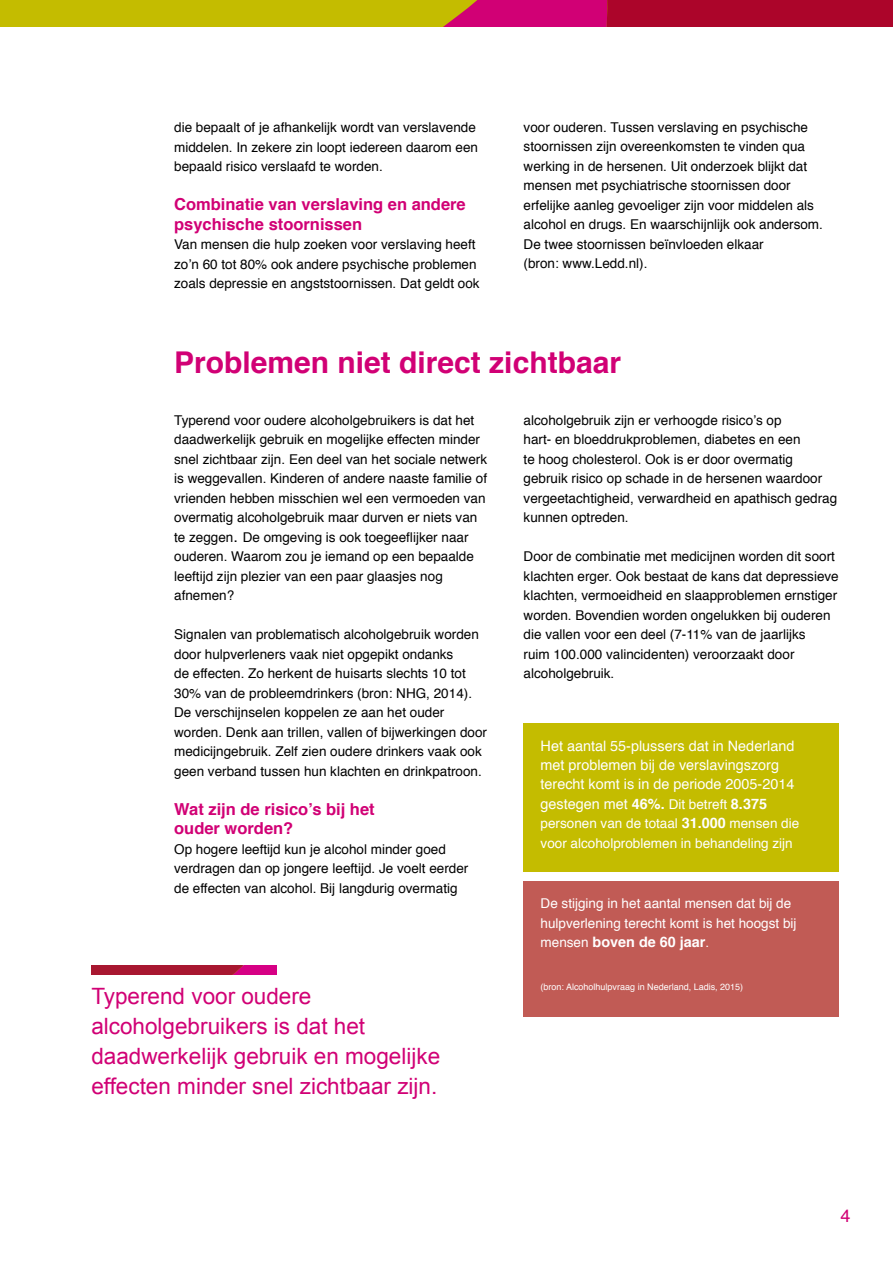
<style>
.page{position:relative;width:893px;height:1263px;background:#fff}
.page>*{position:absolute;margin:0;border:0;box-sizing:border-box;transform-origin:0 0}
.t1{font:700 30px "Helvetica";color:#d10075}
.t2{font:22.5px/30px "Arial";color:#d10075}
.t3{font:18px "Helvetica";color:#d10075}
.t4{font:700 16.5px/19.5px "Helvetica";color:#d10075}
.t5{font:14.4px/19.4px "Helvetica";color:#fff}
.t6{font:700 14.4px "Helvetica";color:#fff}
.t7{font:13.5px/19.5px "Helvetica";color:#000}
.t8{font:13.5px/19.5px "Helvetica";color:#fff}
.t9{font:9px "Helvetica";color:#fff}
.s1{font-size:16.5px}
.s2{font-weight:700}
.s3{font-size:13.5px}
.s4{font-weight:700;font-size:14.4px}
.s5{font-weight:400;font-size:13.5px}
</style>
<div class="page">
<div style="left:0;top:0;width:893px;height:27px;background:#c4bc00"></div>
<svg style="left:443px;top:0;width:450px;height:27px;background:#b90a40"></svg>
<svg style="left:91px;top:966px;width:185px;height:8px"></svg>
<div style="left:524px;top:723px;width:315px;height:148px;background:#c4bc00"></div>
<div style="left:524px;top:881px;width:315px;height:135px;background:#c15b55"></div>
<p class="t7" style="left:174px;top:118px;width:305px">die bepaalt of je afhankelijk wordt van verslavende middelen. In zekere zin loopt iedereen daarom een bepaald risico verslaafd te worden.</p>
<p class="t4" style="left:174px;top:195px;width:293px">Combinatie van verslaving en andere psychische stoornissen</p>
<p class="t7" style="left:174px;top:235px;width:307px">Van mensen die hulp zoeken voor verslaving heeft zo’n 60 tot 80% ook andere psychische problemen zoals depressie en angststoornissen. Dat geldt ook</p>
<p class="t7" style="left:524px;top:118px;width:301px">voor ouderen. Tussen verslaving en psychische stoornissen zijn overeenkomsten te vinden qua werking in de hersenen. Uit onderzoek blijkt dat mensen met psychiatrische stoornissen door erfelijke aanleg gevoeliger zijn voor middelen als alcohol en drugs. En waarschijnlijk ook andersom.<br>De twee stoornissen beïnvloeden elkaar<br>(bron: www.Ledd.nl).</p>
<h1 class="t1" style="left:174px;top:338px;width:448px">Problemen niet direct zichtbaar</h1>
<p class="t7" style="left:174px;top:410px;width:314px">Typerend voor oudere alcoholgebruikers is dat het daadwerkelijk gebruik en mogelijke effecten minder snel zichtbaar zijn. Een deel van het sociale netwerk is weggevallen. Kinderen of andere naaste familie of vrienden hebben misschien wel een vermoeden van overmatig alcoholgebruik maar durven er niets van te zeggen<span class="s1">.</span> De omgeving is ook toegeeflijker naar ouderen. Waarom zou je iemand op een bepaalde leeftijd zijn plezier van een paar glaasjes nog afnemen?</p>
<p class="t7" style="left:174px;top:625px;width:314px">Signalen van problematisch alcoholgebruik worden door hulpverleners vaak niet opgepikt ondanks<br>de effecten. Zo herkent de huisarts slechts 10 tot 30% van de probleemdrinkers (bron: NHG, 2014).<br>De verschijnselen koppelen ze aan het ouder worden. Denk aan trillen, vallen of bijwerkingen door medicijngebruik. Zelf zien oudere drinkers vaak ook geen verband tussen hun klachten en drinkpatroon.</p>
<p class="t4" style="left:174px;top:799px;width:202px">Wat zijn de risico’s bij het ouder worden?</p>
<p class="t7" style="left:174px;top:839px;width:296px">Op hogere leeftijd kun je alcohol minder goed verdragen dan op jongere leeftijd. Je voelt eerder de effecten van alcohol. Bij langdurig overmatig</p>
<h2 class="t2" style="left:91px;top:981px;width:350px">Typerend voor oudere alcoholgebruikers is dat het daadwerkelijk gebruik en mogelijke effecten minder snel zichtbaar zijn.</h2>
<p class="t7" style="left:524px;top:410px;width:315px">alcoholgebruik zijn er verhoogde risico’s op<br>hart- en bloeddrukproblemen, diabetes en een<br>te hoog cholesterol. Ook is er door overmatig gebruik risico op schade in de hersenen waardoor vergeetachtigheid, verwardheid en apathisch gedrag kunnen optreden.</p>
<p class="t7" style="left:524px;top:547px;width:317px">Door de combinatie met medicijnen worden dit soort klachten erger. Ook bestaat de kans dat depressieve klachten, vermoeidheid en slaapproblemen ernstiger worden. Bovendien worden ongelukken bij ouderen die vallen voor een deel (7-11% van de jaarlijks<br>ruim 100.000 valincidenten) veroorzaakt door alcoholgebruik.</p>
<p class="t5" style="left:541px;top:736px;width:255px">Het aantal 55-plussers dat in Nederland met problemen bij de verslavingszorg terecht komt is in de periode 2005-2014 gestegen met <span class="s2">46%.</span> <span class="s3">Dit betreft</span> <span class="s2">8.375</span></p>
<p class="t8" style="left:541px;top:814px;width:260px">personen van de totaal <span class="s4">31.000</span> mensen die voor alcoholproblemen in behandeling zijn</p>
<p class="t8" style="left:541px;top:894px;width:257px">De stijging in het aantal mensen dat bij de hulpverlening terecht komt is het hoogst bij</p>
<p class="t6" style="left:541px;top:931px;width:170px"><span class="s5">mensen</span> boven de 60 jaar<span class="s5">.</span></p>
<p class="t9" style="left:541px;top:980px;width:204px">(bron: Alcoholhulpvraag in Nederland, Ladis, 2015)</p>
<h3 class="t3" style="left:840px;top:1202px;width:12px">4</h3>
</div>
